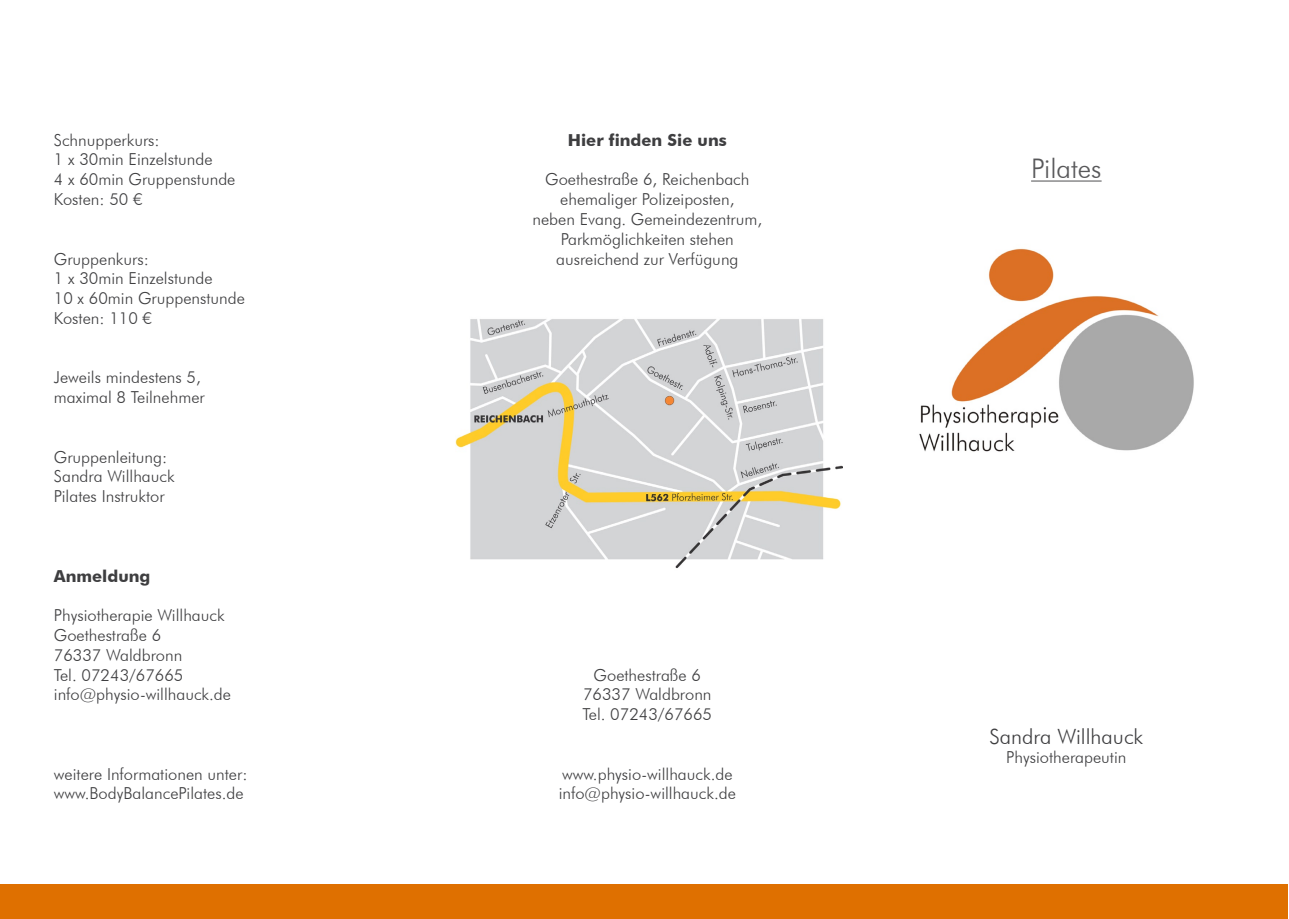
<style>
.page{position:relative;width:1289px;height:919px;background:#fff}
.page>*{position:absolute;margin:0;border:0;box-sizing:border-box;transform-origin:0 0}
.t1{font:300 27px "Futura BT";color:#58585a}
.t2{font:300 21px "Futura BT";color:#3e3e40}
.t3{font:300 16.5px/19.8px "Futura BT";color:#3e3e40}
.t4{font:700 16.5px "Futura BT";color:#3e3e40}
</style>
<div class="page">
<hr style="left:1031px;top:180px;width:70px;height:1px;background:#58585a">
<div style="left:0;top:883px;width:1287px;height:35px;background:#df7000"></div>
<img style="left:455px;top:319px;width:387px;height:250px">
<img style="left:919px;top:248px;width:275px;height:204px">
<p class="t3" style="left:54px;top:130px;width:183px">Schnupperkurs:<br>1 x 30min Einzelstunde<br>4 x 60min Gruppenstunde<br>Kosten: 50 €</p>
<p class="t3" style="left:54px;top:248px;width:193px">Gruppenkurs:<br>1 x 30min Einzelstunde<br>10 x 60min Gruppenstunde<br>Kosten: 110 €</p>
<p class="t3" style="left:54px;top:367px;width:152px">Jeweils mindestens 5, maximal 8 Teilnehmer</p>
<p class="t3" style="left:54px;top:446px;width:122px">Gruppenleitung:<br>Sandra Willhauck<br>Pilates Instruktor</p>
<p class="t4" style="left:54px;top:565px;width:98px">Anmeldung</p>
<p class="t3" style="left:54px;top:605px;width:179px">Physiotherapie Willhauck<br>Goethestraße 6<br>76337 Waldbronn<br>Tel. 07243/67665 info@physio-willhauck.de</p>
<p class="t3" style="left:54px;top:763px;width:195px">weitere Informationen unter: www.BodyBalancePilates.de</p>
<p class="t4" style="left:568px;top:130px;width:160px">Hier finden Sie uns</p>
<p class="t3" style="left:532px;top:169px;width:231px;text-align:center">Goethestraße 6, Reichenbach ehemaliger Polizeiposten,<br>neben Evang. Gemeindezentrum,<br>Parkmöglichkeiten stehen ausreichend zur Verfügung</p>
<p class="t3" style="left:582px;top:664px;width:131px;text-align:center">Goethestraße 6<br>76337 Waldbronn<br>Tel. 07243/67665</p>
<p class="t3" style="left:558px;top:763px;width:179px">www.physio-willhauck.de info@physio-willhauck.de</p>
<h1 class="t1" style="left:1031px;top:152px;width:72px">Pilates</h1>
<p class="t2" style="left:989px;top:723px;width:155px">Sandra Willhauck</p>
<p class="t3" style="left:1006px;top:747px;width:122px">Physiotherapeutin</p>
</div>
